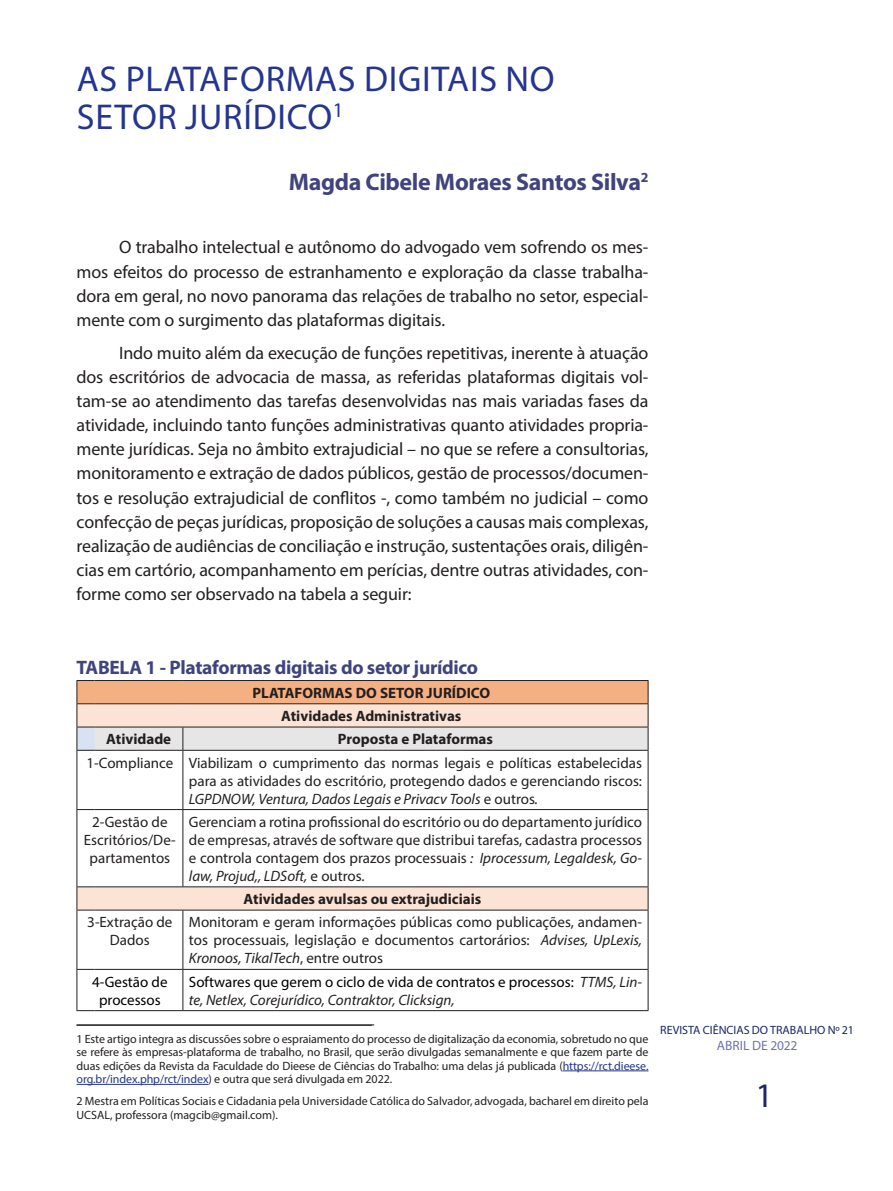
<style>
.page{position:relative;width:893px;height:1191px;background:#fff}
.page>*{position:absolute;margin:0;border:0;box-sizing:border-box;transform-origin:0 0}
._1_título{font:36px/37.5px "Myriad Pro";letter-spacing:.02em;color:#25358f}
.t1{font:34.5px "Myriad Pro";color:#1c2669}
.a_inter_1{font:700 24px "Myriad Pro";letter-spacing:-.015em;color:#41447c}
.a_inter_1-2{font:700 19.5px "Myriad Pro";letter-spacing:-.015em;color:#41447c}
.a_texto{font:18px/24.2px "Myriad Pro";letter-spacing:-.005em;color:#231f20;text-align:justify}
.t2{font:15px/18px "Myriad Pro";color:#231f20;text-align:justify}
.t3{font:700 15px "Myriad Pro";color:#231f20}
.t4{font:italic 15px/18px "Myriad Pro";color:#231f20}
.t5{font:15px/18px "Myriad Pro";color:#000;text-align:center}
.t6{font:13.5px "Myriad Pro";letter-spacing:.005em;color:#7071b1}
.Nota_de_rodapé{font:12px/13.5px "Myriad Pro";letter-spacing:-.005em;color:#231f20;text-align:justify}
.Nota_de_rodapé_s_fio{font:12px/13.5px "Myriad Pro";color:#231f20}
.t7{font:12px "Myriad Pro";color:#1c2669}
.s1{font-style:italic}
.s2{font-style:normal;color:#000}
.s3{color:#25358f}
</style>
<div class="page">
<svg style="left:78px;top:751px;width:570px;height:158px"></svg>
<svg style="left:77px;top:680px;width:572px;height:71px;background:#e7cab7"></svg>
<hr style="left:77px;top:750px;width:1px;height:59px;background:#231f20">
<hr style="left:95px;top:750px;width:88px;height:1px;background:#231f20">
<hr style="left:183px;top:750px;width:465px;height:1px;background:#231f20">
<hr style="left:183px;top:750px;width:1px;height:59px;background:#231f20">
<hr style="left:648px;top:750px;width:1px;height:59px;background:#231f20">
<svg style="left:77px;top:809px;width:18px;height:1px"></svg>
<hr style="left:77px;top:810px;width:1px;height:76px;background:#231f20">
<hr style="left:95px;top:809px;width:88px;height:1px;background:#231f20">
<hr style="left:183px;top:809px;width:465px;height:1px;background:#231f20">
<hr style="left:183px;top:810px;width:1px;height:76px;background:#231f20">
<hr style="left:648px;top:810px;width:1px;height:76px;background:#231f20">
<hr style="left:95px;top:886px;width:88px;height:1px;background:#231f20">
<hr style="left:183px;top:886px;width:465px;height:1px;background:#231f20">
<svg style="left:648px;top:887px;width:1px;height:22px"></svg>
<svg style="left:77px;top:886px;width:18px;height:24px"></svg>
<hr style="left:77px;top:910px;width:1px;height:59px;background:#231f20">
<hr style="left:95px;top:909px;width:88px;height:1px;background:#231f20">
<hr style="left:183px;top:909px;width:465px;height:1px;background:#231f20">
<hr style="left:183px;top:910px;width:1px;height:59px;background:#231f20">
<hr style="left:648px;top:910px;width:1px;height:59px;background:#231f20">
<svg style="left:78px;top:969px;width:17px;height:1px"></svg>
<hr style="left:77px;top:969px;width:1px;height:41px;background:#231f20">
<hr style="left:95px;top:969px;width:88px;height:1px;background:#231f20">
<hr style="left:183px;top:969px;width:465px;height:1px;background:#231f20">
<hr style="left:183px;top:969px;width:1px;height:41px;background:#231f20">
<hr style="left:648px;top:969px;width:1px;height:41px;background:#231f20">
<svg style="left:77px;top:1010px;width:18px;height:1px"></svg>
<hr style="left:95px;top:1010px;width:88px;height:1px;background:#231f20">
<hr style="left:183px;top:1010px;width:465px;height:1px;background:#231f20">
<hr style="left:77px;top:1024px;width:297px;height:1px;background:#231f20">
<hr style="left:77px;top:1025px;width:295px;height:1px;background:#231f20">
<hr style="left:563px;top:1070px;width:85px;height:1px;background:#25358f">
<hr style="left:77px;top:1084px;width:132px;height:1px;background:#25358f">
<p class="_1_título" style="left:77px;top:60px;width:479px">AS PLATAFORMAS DIGITAIS NO<br>SETOR JURÍDICO<sup>1</sup></p>
<p class="a_inter_1" style="left:289px;top:166px;width:361px">Magda Cibele Moraes Santos Silva<sup>2</sup></p>
<p class="a_texto" style="left:77px;top:235px;width:573px;text-indent:43px">O trabalho intelectual e autônomo do advogado vem sofrendo os mes&shy;mos efeitos do processo de estranhamento e exploração da classe trabalha&shy;dora em geral, no novo panorama das relações de trabalho no setor, especial&shy;mente com o surgimento das plataformas digitais.</p>
<p class="a_texto" style="left:77px;top:340px;width:573px;text-indent:43px">Indo muito além da execução de funções repetitivas, inerente à atuação dos escritórios de advocacia de massa, as referidas plataformas digitais vol&shy;tam-se ao atendimento das tarefas desenvolvidas nas mais variadas fases da atividade, incluindo tanto funções administrativas quanto atividades propria&shy;mente jurídicas. Seja no âmbito extrajudicial – no que se refere a consultorias, monitoramento e extração de dados públicos, gestão de processos/documen&shy;tos e resolução extrajudicial de conflitos -, como também no judicial – como confecção de peças jurídicas, proposição de soluções a causas mais complexas, realização de audiências de conciliação e instrução, sustentações orais, diligên&shy;cias em cartório, acompanhamento em perícias, dentre outras atividades, con&shy;forme como ser observado na tabela a seguir:</p>
<p class="a_inter_1-2" style="left:77px;top:655px;width:403px">TABELA 1 - Plataformas digitais do setor jurídico</p>
<p class="t3" style="left:253px;top:683px;width:239px">PLATAFORMAS DO SETOR JURÍDICO</p>
<p class="t3" style="left:281px;top:706px;width:182px">Atividades Administrativas</p>
<p class="t3" style="left:106px;top:729px;width:66px">Atividade</p>
<p class="t3" style="left:338px;top:729px;width:157px">Proposta e Plataformas</p>
<p class="t2" style="left:86px;top:753px;width:89px">1-Compliance</p>
<p class="t2" style="left:189px;top:753px;width:455px">Viabilizam o cumprimento das normas legais e políticas estabelecidas para as atividades do escritório, protegendo dados e gerenciando riscos:<br><span class="s1">LGPDNOW, Ventura, Dados Legais e Privacv Tools</span> e outros<span class="s1">.</span></p>
<p class="t2" style="left:84px;top:812px;width:94px;text-align:center">2-Gestão de<br>Escritórios/De&shy;partamentos</p>
<p class="t2" style="left:189px;top:812px;width:455px">Gerenciam a rotina profissional do escritório ou do departamento jurídico de empresas, através de software que distribui tarefas, cadastra processos e controla contagem dos prazos processuais <span class="s1">: Iprocessum, Legaldesk, Go&shy;law, Projud,, LDSoft,</span> e outros.</p>
<p class="t3" style="left:244px;top:889px;width:239px">Atividades avulsas ou extrajudiciais</p>
<p class="t2" style="left:87px;top:913px;width:87px;text-align:center">3-Extração de<br>Dados</p>
<p class="t2" style="left:189px;top:913px;width:455px">Monitoram e geram informações públicas como publicações, andamen&shy;tos processuais, legislação e documentos cartorários: <span class="s1">Advises, UpLexis, Kronoos, TikalTech</span>, entre outros</p>
<p class="t5" style="left:92px;top:972px;width:77px">4-Gestão de processos</p>
<p class="t4" style="left:189px;top:972px;width:455px"><span class="s2">Softwares que gerem o ciclo de vida de contratos e processos:</span> TTMS, Lin&shy;te, Netlex, Corejurídico, Contraktor, Clicksign,</p>
<p class="Nota_de_rodapé" style="left:77px;top:1031px;width:573px">1 Este artigo integra as discussões sobre o espraiamento do processo de digitalização da economia, sobretudo no que se refere às empresas-plataforma de trabalho, no Brasil, que serão divulgadas semanalmente e que fazem parte de duas edições da Revista da Faculdade do Dieese de Ciências do Trabalho: uma delas já publicada (<span class="s3">https://rct.dieese. org.br/index.php/rct/index</span>) e outra que será divulgada em 2022.</p>
<p class="Nota_de_rodapé_s_fio" style="left:77px;top:1094px;width:573px">2 Mestra em Políticas Sociais e Cidadania pela Universidade Católica do Salvador, advogada, bacharel em direito pela<br>UCSAL, professora (magcib@gmail.com).</p>
<p class="t7" style="left:660px;top:1022px;width:195px">REVISTA CIÊNCIAS DO TRABALHO Nº 21</p>
<p class="t6" style="left:717px;top:1037px;width:82px">ABRIL DE 2022</p>
<p class="t1" style="left:755px;top:1074px;width:19px">1</p>
</div>
